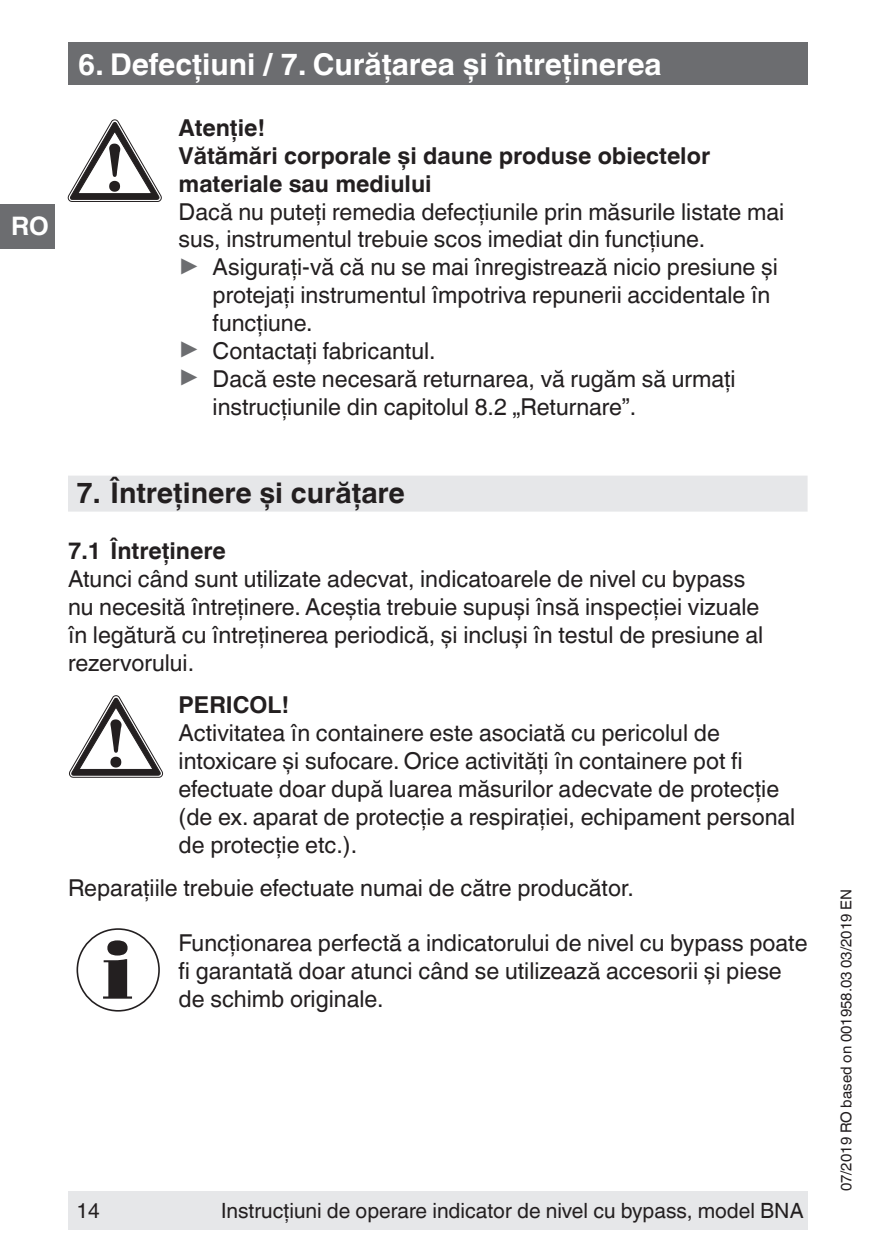
<style>
.page{position:relative;width:893px;height:1259px;background:#fff}
.page>*{position:absolute;margin:0;border:0;box-sizing:border-box;transform-origin:0 0}
.t1{font:700 30px "Helvetica World";color:#fff}
.t2{font:700 28.5px "Helvetica World";color:#231f20}
.t3{font:700 25.5px "Helvetica World";color:#fff}
.t4{font:23.4px/27.9px "Helvetica World";color:#231f20}
.t5{font:700 23.4px/27.9px "Helvetica World";color:#231f20}
.t6{font:21px "Helvetica World";color:#231f20}
.t7{font:15px "Helvetica World";color:#231f20}
.s1{font-size:26.4px;color:#6c6d70}
</style>
<div class="page">
<div style="left:68px;top:1191px;width:740px;height:38px;background:#e6e7e9"></div>
<div style="left:68px;top:43px;width:740px;height:42px;background:#6c6d70"></div>
<div style="left:0;top:204px;width:55px;height:44px;background:#6c6d70"></div>
<div style="left:68px;top:475px;width:740px;height:36px;background:#e6e7e9"></div>
<svg style="left:68px;top:120px;width:93px;height:82px"></svg>
<svg style="left:69px;top:695px;width:94px;height:82px"></svg>
<svg style="left:103px;top:940px;width:29px;height:58px"></svg>
<div style="left:77px;top:928px;width:83px;height:83px;border:2px solid #231f20;border-radius:50%"></div>
<p class="t3" style="left:11px;top:212px;width:39px">RO</p>
<p class="t1" style="left:78px;top:47px;width:585px">6. Defecțiuni / 7. Curăţarea şi întreţinerea</p>
<p class="t5" style="left:179px;top:114px;width:533px">Atenţie!<br>Vătămări corporale şi daune produse obiectelor materiale sau mediului</p>
<p class="t4" style="left:179px;top:197px;width:607px">Dacă nu puteţi remedia defecţiunile prin măsurile listate mai</p>
<p class="t4" style="left:179px;top:225px;width:528px">sus, instrumentul trebuie scos imediat din funcţiune.</p>
<p class="t4" style="left:179px;top:253px;width:601px"><span class="s1">▶</span> Asiguraţi-vă că nu se mai înregistrează nicio presiune şi</p>
<p class="t4" style="left:213px;top:281px;width:559px">protejaţi instrumentul împotriva repunerii accidentale în</p>
<p class="t4" style="left:213px;top:309px;width:102px">funcţiune.</p>
<p class="t4" style="left:179px;top:337px;width:259px"><span class="s1">▶</span> Contactaţi fabricantul.</p>
<p class="t4" style="left:179px;top:365px;width:559px"><span class="s1">▶</span> Dacă este necesară returnarea, vă rugăm să urmaţi</p>
<p class="t4" style="left:213px;top:393px;width:425px">instrucţiunile din capitolul 8.2 „Returnare”.</p>
<p class="t2" style="left:77px;top:476px;width:330px">7. Întreţinere şi curăţare</p>
<p class="t5" style="left:68px;top:537px;width:159px">7.1 Întreţinere</p>
<p class="t4" style="left:68px;top:565px;width:697px">Atunci când sunt utilizate adecvat, indicatoarele de nivel cu bypass nu necesită întreținere. Aceștia trebuie supuși însă inspecției vizuale în legătură cu întreținerea periodică, și incluși în testul de presiune al rezervorului.</p>
<p class="t5" style="left:179px;top:691px;width:112px">PERICOL!</p>
<p class="t4" style="left:179px;top:719px;width:618px">Activitatea în containere este asociată cu pericolul de intoxicare și sufocare. Orice activități în containere pot fi efectuate doar după luarea măsurilor adecvate de protecție (de ex. aparat de protecție a respirației, echipament personal de protecție etc.).</p>
<p class="t4" style="left:68px;top:874px;width:567px">Reparaţiile trebuie efectuate numai de către producător.</p>
<p class="t4" style="left:179px;top:929px;width:630px">Funcționarea perfectă a indicatorului de nivel cu bypass poate fi garantată doar atunci când se utilizează accesorii și piese de schimb originale.</p>
<p class="t6" style="left:77px;top:1198px;width:25px">14</p>
<p class="t6" style="left:221px;top:1198px;width:584px">Instrucțiuni de operare indicator de nivel cu bypass, model BNA</p>
<p class="t7" style="left:838px;top:1191px;width:303px;rotate:-90deg">07/2019 RO based on 001958.03 03/2019 EN</p>
</div>
